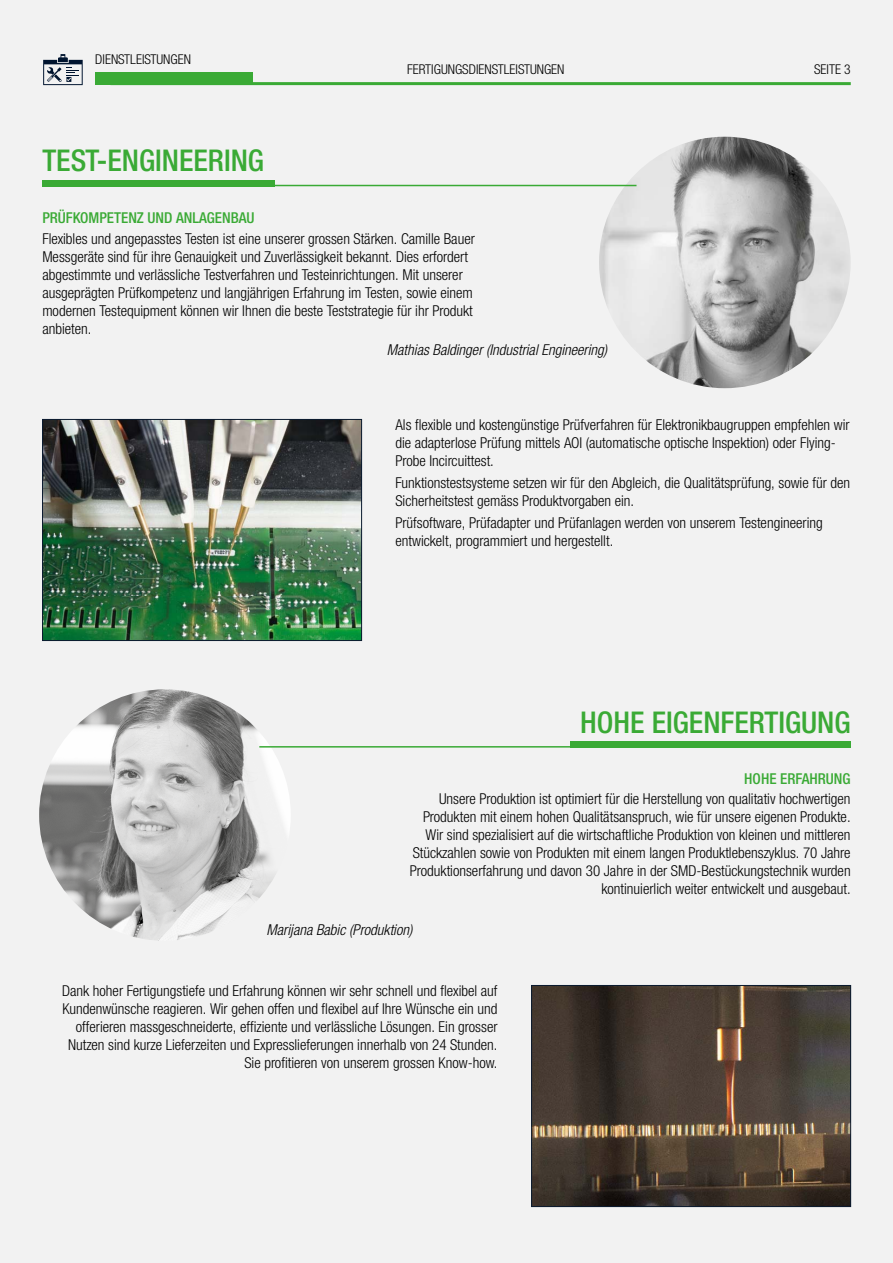
<style>
.page{position:relative;width:893px;height:1263px;background:#fff}
.page>*{position:absolute;margin:0;border:0;box-sizing:border-box;transform-origin:0 0}
.t1{font:500 condensed 30px "Helvetica Neue LTW1 G";color:#3aaa35}
.t2{font:300 condensed 15px/18px "Helvetica Neue LTW1 G";color:#000}
.t3{font:italic 300 condensed 15px "Helvetica Neue LT Pro";color:#000}
.t4{font:500 condensed 15px "Helvetica Neue LTW1 G";color:#3aaa35}
.t5{font:300 condensed 13.5px "Helvetica Neue LTW1 G";color:#000}
</style>
<div class="page">
<div style="left:0;top:0;width:892px;height:1263px;background:#f2f2f2"></div>
<hr style="left:110px;top:82px;width:740px;height:3px;background:#3aaa35">
<div style="left:96px;top:72px;width:157px;height:13px;background:#3aaa35"></div>
<svg style="left:43px;top:54px;width:40px;height:31px"></svg>
<img style="left:39px;top:689px;width:252px;height:252px;border-radius:50%">
<img style="left:599px;top:137px;width:251px;height:251px;border-radius:50%">
<div style="left:42px;top:180px;width:232px;height:6px;background:#3aaa35"></div>
<hr style="left:43px;top:185px;width:593px;height:1px;background:#3aaa35">
<div style="left:570px;top:741px;width:280px;height:7px;background:#3aaa35"></div>
<hr style="left:259px;top:746px;width:435px;height:2px;background:#3aaa35">
<img style="left:533px;top:987px;width:315px;height:218px">
<div style="left:531px;top:985px;width:319px;height:222px;border:1px solid #0b1b30"></div>
<img style="left:44px;top:421px;width:316px;height:218px">
<div style="left:42px;top:419px;width:320px;height:222px;border:1px solid #0b1b30"></div>
<p class="t5" style="left:95px;top:54px;width:97px">DIENSTLEISTUNGEN</p>
<h1 class="t1" style="left:42px;top:150px;width:223px">TEST-ENGINEERING</h1>
<p class="t5" style="left:407px;top:65px;width:159px">FERTIGUNGSDIENSTLEISTUNGEN</p>
<p class="t4" style="left:42px;top:213px;width:213px">PRÜFKOMPETENZ UND ANLAGENBAU</p>
<p class="t2" style="left:42px;top:231px;width:434px">Flexibles und angepasstes Testen ist eine unserer grossen Stärken. Camille Bauer Messgeräte sind für ihre Genauigkeit und Zuverlässigkeit bekannt. Dies erfordert abgestimmte und verlässliche Testverfahren und Testeinrichtungen. Mit unserer ausgeprägten Prüfkompetenz und langjährigen Erfahrung im Testen, sowie einem modernen Testequipment können wir Ihnen die beste Teststrategie für ihr Produkt anbieten.</p>
<p class="t3" style="left:387px;top:345px;width:222px">Mathias Baldinger (Industrial Engineering)</p>
<p class="t5" style="left:814px;top:65px;width:38px">SEITE 3</p>
<p class="t2" style="left:395px;top:417px;width:456px">Als flexible und kostengünstige Prüfverfahren für Elektronikbaugruppen empfehlen wir die adapterlose Prüfung mittels AOI (automatische optische Inspektion) oder Flying-<br>Probe Incircuittest.</p>
<p class="t2" style="left:395px;top:475px;width:456px">Funktionstestsysteme setzen wir für den Abgleich, die Qualitätsprüfung, sowie für den<br>Sicherheitstest gemäss Produktvorgaben ein.</p>
<p class="t2" style="left:395px;top:516px;width:429px">Prüfsoftware, Prüfadapter und Prüfanlagen werden von unserem Testengineering entwickelt, programmiert und hergestellt.</p>
<h1 class="t1" style="left:580px;top:711px;width:272px">HOHE EIGENFERTIGUNG</h1>
<p class="t4" style="left:744px;top:774px;width:108px">HOHE ERFAHRUNG</p>
<p class="t2" style="left:410px;top:792px;width:442px;text-align:right">Unsere Produktion ist optimiert für die Herstellung von qualitativ hochwertigen Produkten mit einem hohen Qualitätsanspruch, wie für unsere eigenen Produkte.<br>Wir sind spezialisiert auf die wirtschaftliche Produktion von kleinen und mittleren Stückzahlen sowie von Produkten mit einem langen Produktlebenszyklus. 70 Jahre Produktionserfahrung und davon 30 Jahre in der SMD-Bestückungstechnik wurden kontinuierlich weiter entwickelt und ausgebaut.</p>
<p class="t3" style="left:266px;top:924px;width:147px">Marijana Babic (Produktion)</p>
<p class="t2" style="left:62px;top:984px;width:437px;text-align:right">Dank hoher Fertigungstiefe und Erfahrung können wir sehr schnell und flexibel auf Kundenwünsche reagieren. Wir gehen offen und flexibel auf Ihre Wünsche ein und offerieren massgeschneiderte, effiziente und verlässliche Lösungen. Ein grosser Nutzen sind kurze Lieferzeiten und Expresslieferungen innerhalb von 24 Stunden.<br>Sie profitieren von unserem grossen Know-how.</p>
</div>
